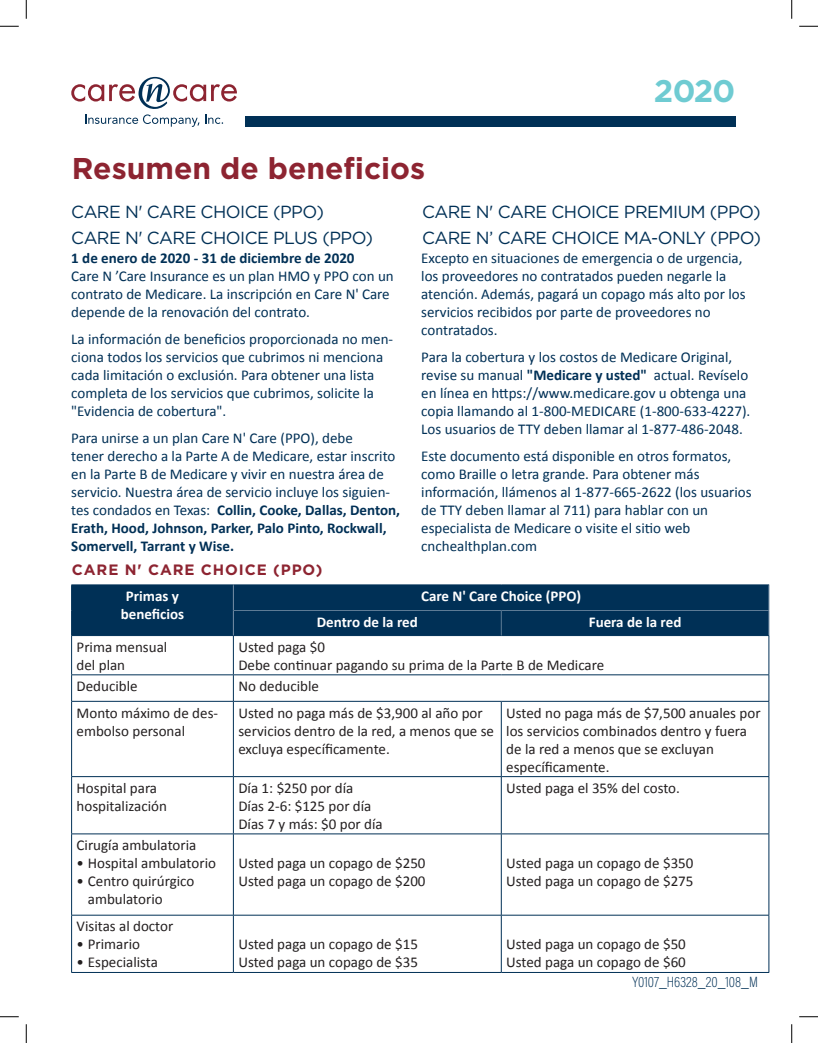
<style>
.page{position:relative;width:818px;height:1043px;background:#fff}
.page>*{position:absolute;margin:0;border:0;box-sizing:border-box;transform-origin:0 0}
.t1{font:700 31.25px "Gotham";color:#6fcbd2}
.t2{font:700 30px "Gotham";color:#8d2431}
.t3{font:17.5px "Gotham";letter-spacing:-.03em;color:#003056}
.t4{font:15px/18px "Calibri";color:#003056}
.t5{font:15px/18px "Calibri";color:#231f20}
.t6{font:700 15px/18px "Calibri";color:#fff;text-align:center}
.t7{font:700 15px "Gotham";letter-spacing:.06em;color:#8d2431}
.t8{font:200 15px "Acumin Pro Cond";color:#003056}
.s1{font-weight:700}
</style>
<div class="page">
<svg style="left:71px;top:77px;width:166px;height:50px"></svg>
<div style="left:245px;top:117px;width:490px;height:10px;background:#003056"></div>
<div style="left:72px;top:585px;width:696px;height:50px;background:#003056"></div>
<hr style="left:71px;top:636px;width:1px;height:38px;background:#003056">
<hr style="left:233px;top:636px;width:1px;height:38px;background:#003056">
<hr style="left:768px;top:636px;width:1px;height:38px;background:#003056">
<hr style="left:71px;top:674px;width:162px;height:1px;background:#003056">
<svg style="left:71px;top:675px;width:1px;height:26px"></svg>
<hr style="left:233px;top:674px;width:268px;height:1px;background:#003056">
<svg style="left:233px;top:675px;width:1px;height:26px"></svg>
<hr style="left:501px;top:674px;width:268px;height:1px;background:#003056">
<svg style="left:768px;top:675px;width:1px;height:26px"></svg>
<hr style="left:71px;top:701px;width:162px;height:1px;background:#003056">
<hr style="left:71px;top:701px;width:1px;height:75px;background:#003056">
<hr style="left:233px;top:701px;width:268px;height:1px;background:#003056">
<hr style="left:233px;top:701px;width:1px;height:75px;background:#003056">
<hr style="left:501px;top:701px;width:268px;height:1px;background:#003056">
<hr style="left:501px;top:701px;width:1px;height:75px;background:#003056">
<hr style="left:768px;top:701px;width:1px;height:75px;background:#003056">
<hr style="left:71px;top:776px;width:162px;height:1px;background:#003056">
<hr style="left:71px;top:777px;width:1px;height:56px;background:#003056">
<hr style="left:233px;top:776px;width:268px;height:1px;background:#003056">
<hr style="left:233px;top:777px;width:1px;height:56px;background:#003056">
<hr style="left:501px;top:776px;width:268px;height:1px;background:#003056">
<hr style="left:501px;top:777px;width:1px;height:56px;background:#003056">
<hr style="left:768px;top:777px;width:1px;height:56px;background:#003056">
<hr style="left:71px;top:833px;width:162px;height:1px;background:#003056">
<hr style="left:71px;top:834px;width:1px;height:80px;background:#003056">
<hr style="left:233px;top:833px;width:268px;height:1px;background:#003056">
<hr style="left:233px;top:834px;width:1px;height:80px;background:#003056">
<hr style="left:501px;top:833px;width:268px;height:1px;background:#003056">
<hr style="left:501px;top:834px;width:1px;height:80px;background:#003056">
<hr style="left:768px;top:834px;width:1px;height:80px;background:#003056">
<hr style="left:71px;top:914px;width:162px;height:1px;background:#003056">
<hr style="left:71px;top:915px;width:1px;height:57px;background:#003056">
<hr style="left:233px;top:914px;width:268px;height:1px;background:#003056">
<hr style="left:233px;top:915px;width:1px;height:57px;background:#003056">
<hr style="left:501px;top:914px;width:268px;height:1px;background:#003056">
<hr style="left:501px;top:915px;width:1px;height:57px;background:#003056">
<hr style="left:768px;top:915px;width:1px;height:57px;background:#003056">
<hr style="left:71px;top:972px;width:162px;height:1px;background:#003056">
<hr style="left:233px;top:972px;width:268px;height:1px;background:#003056">
<hr style="left:501px;top:972px;width:268px;height:1px;background:#003056">
<hr style="left:71px;top:584px;width:162px;height:1px;background:#003056">
<hr style="left:233px;top:584px;width:268px;height:1px;background:#003056">
<hr style="left:501px;top:584px;width:268px;height:1px;background:#003056">
<svg style="left:71px;top:585px;width:1px;height:50px"></svg>
<hr style="left:71px;top:635px;width:162px;height:1px;background:#003056">
<hr style="left:233px;top:635px;width:268px;height:1px;background:#003056">
<hr style="left:501px;top:635px;width:268px;height:1px;background:#003056">
<svg style="left:233px;top:585px;width:1px;height:50px"></svg>
<hr style="left:234px;top:610px;width:267px;height:1px;background:#5e7c96">
<hr style="left:501px;top:610px;width:268px;height:1px;background:#5e7c96">
<svg style="left:501px;top:611px;width:1px;height:24px"></svg>
<svg style="left:768px;top:585px;width:1px;height:50px"></svg>
<svg style="left:0;top:25px;width:19px;height:2px"></svg>
<svg style="left:799px;top:25px;width:19px;height:2px"></svg>
<svg style="left:0;top:1016px;width:19px;height:1px"></svg>
<svg style="left:799px;top:1016px;width:19px;height:1px"></svg>
<svg style="left:25px;top:0;width:2px;height:19px"></svg>
<svg style="left:25px;top:1024px;width:2px;height:18px"></svg>
<svg style="left:791px;top:0;width:1px;height:19px"></svg>
<svg style="left:791px;top:1024px;width:1px;height:18px"></svg>
<h1 class="t2" style="left:72px;top:148px;width:355px">Resumen de beneficios</h1>
<h1 class="t1" style="left:654px;top:70px;width:83px">2020</h1>
<p class="t3" style="left:71px;top:201px;width:254px">CARE N' CARE CHOICE (PPO)</p>
<p class="t3" style="left:71px;top:226px;width:303px">CARE N' CARE CHOICE PLUS (PPO)</p>
<p class="t4" style="left:71px;top:249px;width:324px"><span class="s1">1 de enero de 2020 - 31 de diciembre de 2020<br></span>Care N ’Care Insurance es un plan HMO y PPO con un contrato de Medicare. La inscripción en Care N' Care depende de la renovación del contrato.</p>
<p class="t4" style="left:71px;top:330px;width:323px">La información de beneficios proporcionada no men&shy;ciona todos los servicios que cubrimos ni menciona cada limitación o exclusión. Para obtener una lista completa de los servicios que cubrimos, solicite la "Evidencia de cobertura".</p>
<p class="t4" style="left:71px;top:429px;width:330px">Para unirse a un plan Care N' Care (PPO), debe<br>tener derecho a la Parte A de Medicare, estar inscrito en la Parte B de Medicare y vivir en nuestra área de servicio. Nuestra área de servicio incluye los siguien&shy;tes condados en Texas: <span class="s1">Collin, Cooke, Dallas, Denton, Erath, Hood, Johnson, Parker, Palo Pinto, Rockwall, Somervell, Tarrant y Wise.</span></p>
<h2 class="t7" style="left:72px;top:560px;width:252px">CARE N' CARE CHOICE (PPO)</h2>
<p class="t3" style="left:422px;top:201px;width:340px">CARE N' CARE CHOICE PREMIUM (PPO)</p>
<p class="t3" style="left:422px;top:226px;width:340px">CARE N’ CARE CHOICE MA-ONLY (PPO)</p>
<p class="t4" style="left:421px;top:249px;width:326px">Excepto en situaciones de emergencia o de urgencia, los proveedores no contratados pueden negarle la atención. Además, pagará un copago más alto por los servicios recibidos por parte de proveedores no contratados.</p>
<p class="t4" style="left:421px;top:348px;width:330px">Para la cobertura y los costos de Medicare Original, revise su manual <span class="s1">"Medicare y usted"</span> actual. Revíselo en línea en https://www.medicare.gov u obtenga una copia llamando al 1-800-MEDICARE (1-800-633-4227).<br>Los usuarios de TTY deben llamar al 1-877-486-2048.</p>
<p class="t4" style="left:421px;top:446px;width:332px">Este documento está disponible en otros formatos, como Braille o letra grande. Para obtener más información, llámenos al 1-877-665-2622 (los usuarios de TTY deben llamar al 711) para hablar con un especialista de Medicare o visite el sitio web cnchealthplan.com</p>
<p class="t6" style="left:121px;top:587px;width:65px">Primas y beneficios</p>
<p class="t6" style="left:421px;top:587px;width:162px">Care N' Care Choice (PPO)</p>
<p class="t6" style="left:317px;top:612px;width:102px">Dentro de la red</p>
<p class="t6" style="left:588px;top:612px;width:94px">Fuera de la red</p>
<p class="t5" style="left:77px;top:638px;width:92px">Prima mensual del plan</p>
<p class="t5" style="left:238px;top:638px;width:88px">Usted paga $0</p>
<p class="t5" style="left:238px;top:656px;width:367px">Debe continuar pagando su prima de la Parte B de Medicare</p>
<p class="t5" style="left:77px;top:677px;width:63px">Deducible</p>
<p class="t5" style="left:238px;top:677px;width:82px">No deducible</p>
<p class="t5" style="left:77px;top:703px;width:143px">Monto máximo de des&shy;embolso personal</p>
<p class="t5" style="left:238px;top:703px;width:257px">Usted no paga más de $3,900 al año por servicios dentro de la red, a menos que se excluya específicamente.</p>
<p class="t5" style="left:506px;top:703px;width:256px">Usted no paga más de $7,500 anuales por los servicios combinados dentro y fuera de la red a menos que se excluyan específicamente.</p>
<p class="t5" style="left:77px;top:779px;width:92px">Hospital para hospitalización</p>
<p class="t5" style="left:238px;top:779px;width:116px">Día 1: $250 por día</p>
<p class="t5" style="left:506px;top:779px;width:175px">Usted paga el 35% del costo.</p>
<p class="t5" style="left:238px;top:797px;width:135px">Días 2-6: $125 por día</p>
<p class="t5" style="left:238px;top:815px;width:146px">Días 7 y más: $0 por día</p>
<p class="t5" style="left:77px;top:836px;width:121px">Cirugía ambulatoria</p>
<p class="t5" style="left:77px;top:854px;width:141px">• Hospital ambulatorio</p>
<p class="t5" style="left:88px;top:872px;width:108px;text-indent:-11px">• Centro quirúrgico ambulatorio</p>
<p class="t5" style="left:77px;top:917px;width:98px">Visitas al doctor</p>
<p class="t5" style="left:77px;top:935px;width:65px">• Primario</p>
<p class="t5" style="left:77px;top:953px;width:83px">• Especialista</p>
<p class="t5" style="left:238px;top:854px;width:189px">Usted paga un copago de $250</p>
<p class="t5" style="left:238px;top:872px;width:189px">Usted paga un copago de $200</p>
<p class="t5" style="left:238px;top:935px;width:181px">Usted paga un copago de $15</p>
<p class="t5" style="left:238px;top:953px;width:181px">Usted paga un copago de $35</p>
<p class="t5" style="left:506px;top:854px;width:189px">Usted paga un copago de $350</p>
<p class="t5" style="left:506px;top:872px;width:189px">Usted paga un copago de $275</p>
<p class="t5" style="left:506px;top:935px;width:181px">Usted paga un copago de $50</p>
<p class="t5" style="left:506px;top:953px;width:181px">Usted paga un copago de $60</p>
<p class="t8" style="left:632px;top:972px;width:127px">Y0107_H6328_20_108_M</p>
</div>
